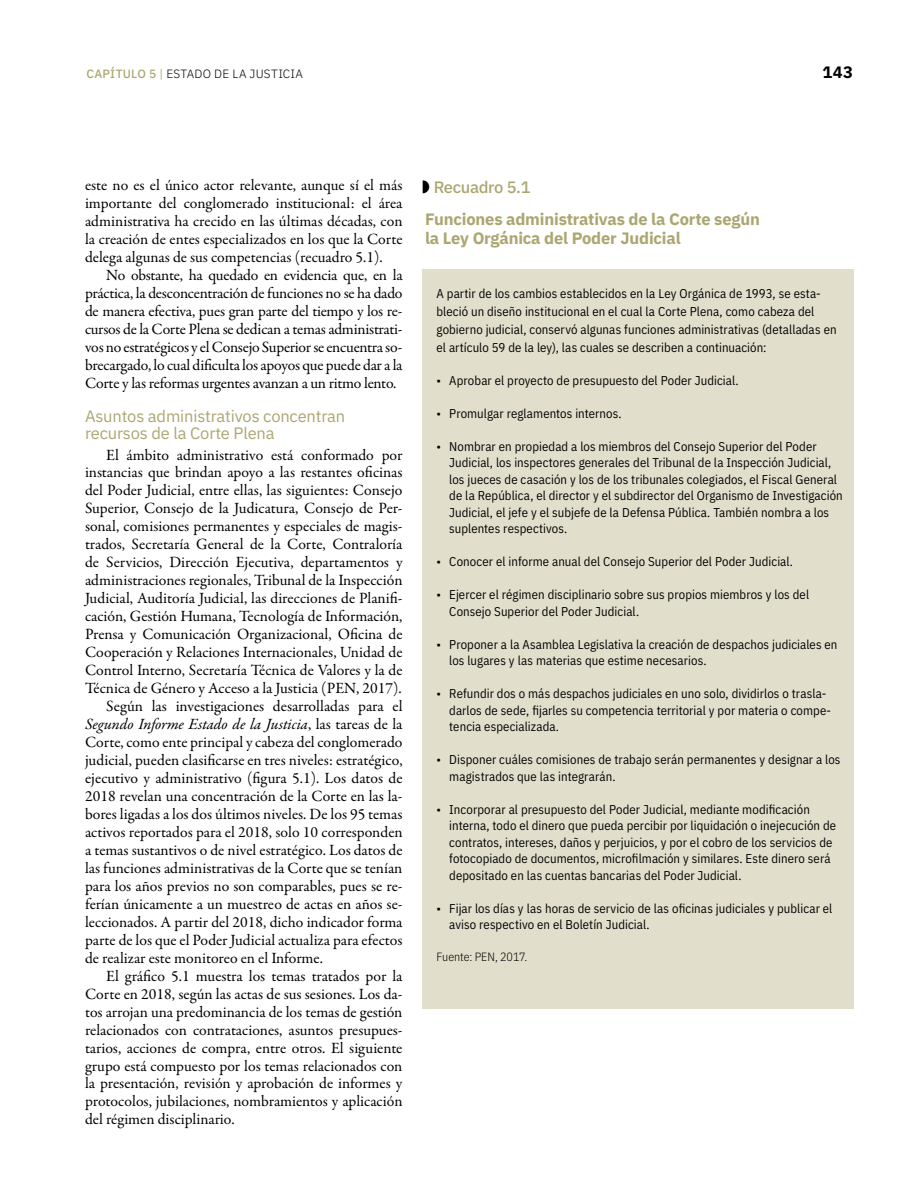
<style>
.page{position:relative;width:918px;height:1188px;background:#fff}
.page>*{position:absolute;margin:0;border:0;box-sizing:border-box;transform-origin:0 0}
.t1{font:700 16.5px/32.1px "IBM Plex Sans";letter-spacing:-.01em;color:#aba670}
.t2{font:16.5px/16.5px "IBM Plex Sans";letter-spacing:-.01em;color:#aba670}
.t3{font:700 16.5px "IBM Plex Sans";color:#000}
.t4{font:15.75px/18px "Garamond Premr Pro";color:#000;text-align:justify}
.t5{font:italic 15.75px "Garamond Premr Pro";color:#000}
.t6{font:12.75px/16.5px "IBM Plex Sans Cond";letter-spacing:.005em;color:#000}
.t7{font:300 12px "IBM Plex Sans";letter-spacing:.015em;color:#000}
.t8{font:300 12px "IBM Plex Sans Cond";letter-spacing:-.005em;color:#000}
.s1{font-weight:500;color:#aba670}
.s2{font-weight:400;color:#aba670}
.s3{font-style:normal}
.s4{color:#000}
.s5{font-weight:500}
</style>
<div class="page">
<div style="left:422px;top:269px;width:431px;height:740px;background:#e1dfcb"></div>
<p class="t7" style="left:87px;top:65px;width:218px"><span class="s1">CAPÍTULO 5</span> <span class="s2">|</span> ESTADO DE LA JUSTICIA</p>
<p class="t3" style="left:822px;top:59px;width:32px">143</p>
<p class="t4" style="left:85px;top:176px;width:319px">este no es el único actor relevante, aunque sí el más importante del conglomerado institucional: el área administrativa ha crecido en las últimas décadas, con la creación de entes especializados en los que la Corte delega algunas de sus competencias (recuadro 5.1).</p>
<p class="t4" style="left:85px;top:266px;width:319px;text-indent:21px">No obstante, ha quedado en evidencia que, en la práctica, la desconcentración de funciones no se ha dado de manera efectiva, pues gran parte del tiempo y los re&shy;cursos de la Corte Plena se dedican a temas administrati&shy;vos no estratégicos y el Consejo Superior se encuentra so&shy;brecargado, lo cual dificulta los apoyos que puede dar a la Corte y las reformas urgentes avanzan a un ritmo lento.</p>
<p class="t2" style="left:85px;top:407px;width:262px">Asuntos administrativos concentran recursos de la Corte Plena</p>
<p class="t4" style="left:106px;top:446px;width:298px">El ámbito administrativo está conformado por</p>
<p class="t4" style="left:85px;top:464px;width:319px">instancias que brindan apoyo a las restantes oficinas</p>
<p class="t4" style="left:85px;top:482px;width:319px">del Poder Judicial, entre ellas, las siguientes: Consejo</p>
<p class="t4" style="left:85px;top:500px;width:319px">Superior, Consejo de la Judicatura, Consejo de Per-</p>
<p class="t4" style="left:85px;top:518px;width:319px">sonal, comisiones permanentes y especiales de magis-</p>
<p class="t4" style="left:85px;top:536px;width:319px">trados, Secretaría General de la Corte, Contraloría</p>
<p class="t4" style="left:85px;top:554px;width:319px">de Servicios, Dirección Ejecutiva, departamentos y</p>
<p class="t4" style="left:85px;top:572px;width:319px">administraciones regionales, Tribunal de la Inspección</p>
<p class="t4" style="left:85px;top:590px;width:319px">Judicial, Auditoría Judicial, las direcciones de Planifi-</p>
<p class="t4" style="left:85px;top:608px;width:319px">cación, Gestión Humana, Tecnología de Información,</p>
<p class="t4" style="left:85px;top:626px;width:319px">Prensa y Comunicación Organizacional, Oficina de</p>
<p class="t4" style="left:85px;top:644px;width:319px">Cooperación y Relaciones Internacionales, Unidad de</p>
<p class="t4" style="left:85px;top:662px;width:319px">Control Interno, Secretaría Técnica de Valores y la de</p>
<p class="t4" style="left:85px;top:680px;width:318px">Técnica de Género y Acceso a la Justicia (PEN, 2017).</p>
<p class="t4" style="left:106px;top:698px;width:298px">Según las investigaciones desarrolladas para el</p>
<p class="t5" style="left:85px;top:714px;width:319px">Segundo Informe Estado de la Justicia<span class="s3">, las tareas de la</span></p>
<p class="t4" style="left:85px;top:733px;width:319px">Corte, como ente principal y cabeza del conglomerado</p>
<p class="t4" style="left:85px;top:751px;width:319px">judicial, pueden clasificarse en tres niveles: estratégico,</p>
<p class="t4" style="left:85px;top:769px;width:319px">ejecutivo y administrativo (figura 5.1). Los datos de</p>
<p class="t4" style="left:85px;top:787px;width:319px">2018 revelan una concentración de la Corte en las la-</p>
<p class="t4" style="left:85px;top:805px;width:319px">bores ligadas a los dos últimos niveles. De los 95 temas</p>
<p class="t4" style="left:85px;top:823px;width:319px">activos reportados para el 2018, solo 10 corresponden</p>
<p class="t4" style="left:85px;top:841px;width:319px">a temas sustantivos o de nivel estratégico. Los datos de</p>
<p class="t4" style="left:85px;top:859px;width:319px">las funciones administrativas de la Corte que se tenían</p>
<p class="t4" style="left:85px;top:877px;width:319px">para los años previos no son comparables, pues se re-</p>
<p class="t4" style="left:85px;top:895px;width:319px">ferían únicamente a un muestreo de actas en años se-</p>
<p class="t4" style="left:85px;top:913px;width:319px">leccionados. A partir del 2018, dicho indicador forma</p>
<p class="t4" style="left:85px;top:931px;width:319px">parte de los que el Poder Judicial actualiza para efectos</p>
<p class="t4" style="left:85px;top:949px;width:239px">de realizar este monitoreo en el Informe.</p>
<p class="t4" style="left:106px;top:967px;width:298px">El gráfico 5.1 muestra los temas tratados por la</p>
<p class="t4" style="left:85px;top:985px;width:319px">Corte en 2018, según las actas de sus sesiones. Los da-</p>
<p class="t4" style="left:85px;top:1003px;width:319px">tos arrojan una predominancia de los temas de gestión</p>
<p class="t4" style="left:85px;top:1021px;width:319px">relacionados con contrataciones, asuntos presupues-</p>
<p class="t4" style="left:85px;top:1039px;width:319px">tarios, acciones de compra, entre otros. El siguiente</p>
<p class="t4" style="left:85px;top:1057px;width:319px">grupo está compuesto por los temas relacionados con</p>
<p class="t4" style="left:85px;top:1075px;width:319px">la presentación, revisión y aprobación de informes y</p>
<p class="t4" style="left:85px;top:1093px;width:319px">protocolos, jubilaciones, nombramientos y aplicación</p>
<p class="t4" style="left:85px;top:1111px;width:151px">del régimen disciplinario.</p>
<p class="t1" style="left:422px;top:170px;width:339px"><span class="s4">◗</span> <span class="s5">Recuadro 5.1<br></span>Funciones administrativas de la Corte según</p>
<p class="t1" style="left:425px;top:221px;width:257px">la Ley Orgánica del Poder Judicial</p>
<p class="t6" style="left:437px;top:283px;width:402px;line-height:18px">A partir de los cambios establecidos en la Ley Orgánica de 1993, se esta&shy;bleció un diseño institucional en el cual la Corte Plena, como cabeza del gobierno judicial, conservó algunas funciones administrativas (detalladas en el artículo 59 de la ley), las cuales se describen a continuación:</p>
<p class="t6" style="left:437px;top:371px;width:304px">• Aprobar el proyecto de presupuesto del Poder Judicial.</p>
<p class="t6" style="left:437px;top:404px;width:187px">• Promulgar reglamentos internos.</p>
<p class="t6" style="left:449px;top:437px;width:395px;text-indent:-13px">• Nombrar en propiedad a los miembros del Consejo Superior del Poder Judicial, los inspectores generales del Tribunal de la Inspección Judicial, los jueces de casación y los de los tribunales colegiados, el Fiscal General de la República, el director y el subdirector del Organismo de Investigación Judicial, el jefe y el subjefe de la Defensa Pública. También nombra a los suplentes respectivos.</p>
<p class="t6" style="left:437px;top:552px;width:358px">• Conocer el informe anual del Consejo Superior del Poder Judicial.</p>
<p class="t6" style="left:449px;top:585px;width:361px;text-indent:-13px">• Ejercer el régimen disciplinario sobre sus propios miembros y los del<br>Consejo Superior del Poder Judicial.</p>
<p class="t6" style="left:449px;top:635px;width:390px;text-indent:-13px">• Proponer a la Asamblea Legislativa la creación de despachos judiciales en los lugares y las materias que estime necesarios.</p>
<p class="t6" style="left:449px;top:684px;width:383px;text-indent:-13px">• Refundir dos o más despachos judiciales en uno solo, dividirlos o trasla&shy;darlos de sede, fijarles su competencia territorial y por materia o compe&shy;tencia especializada.</p>
<p class="t6" style="left:449px;top:750px;width:393px;text-indent:-13px">• Disponer cuáles comisiones de trabajo serán permanentes y designar a los magistrados que las integrarán.</p>
<p class="t6" style="left:449px;top:800px;width:388px;text-indent:-13px">• Incorporar al presupuesto del Poder Judicial, mediante modificación interna, todo el dinero que pueda percibir por liquidación o inejecución de contratos, intereses, daños y perjuicios, y por el cobro de los servicios de fotocopiado de documentos, microfilmación y similares. Este dinero será depositado en las cuentas bancarias del Poder Judicial.</p>
<p class="t6" style="left:449px;top:899px;width:385px;text-indent:-13px">• Fijar los días y las horas de servicio de las oficinas judiciales y publicar el aviso respectivo en el Boletín Judicial.</p>
<p class="t8" style="left:437px;top:948px;width:92px">Fuente: PEN, 2017.</p>
</div>
